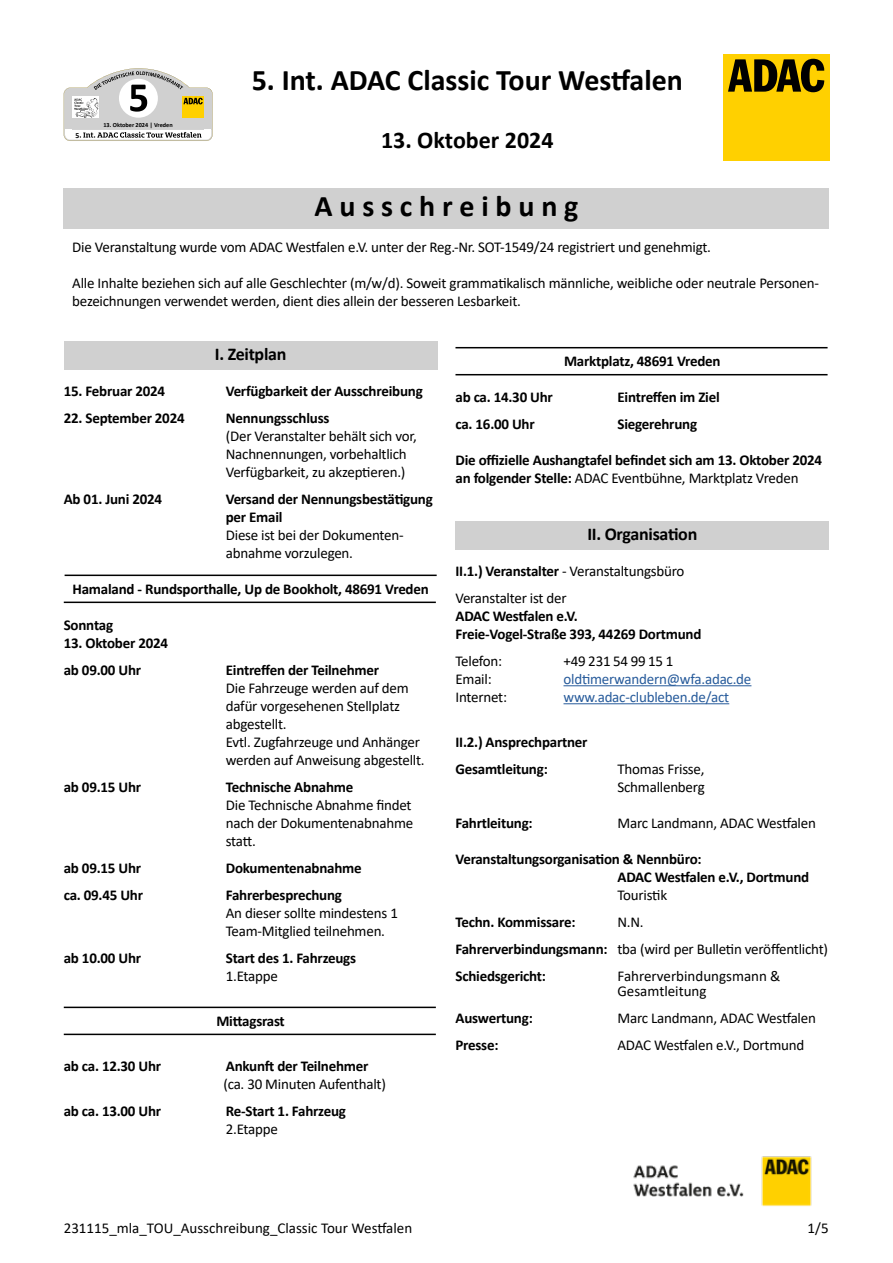
<style>
.page{position:relative;width:893px;height:1263px;background:#fff}
.page>*{position:absolute;margin:0;border:0;box-sizing:border-box;transform-origin:0 0}
.t1{font:700 30px "Calibri";color:#000}
.t2{font:700 24px "Calibri";color:#000}
.t3{font:700 18px "Calibri";letter-spacing:-.015em;color:#000}
.t4{font:15px/18px "Calibri";letter-spacing:-.015em;color:#000}
.t5{font:700 15px/18px "Calibri";letter-spacing:-.015em;color:#000}
.t6{font:15px "Calibri";letter-spacing:-.015em;color:#275b9b}
.t7{font:700 7.8px "Calibri";color:#000}
.t8{font:700 6.3px "Calibri";color:#000}
.s1{font-weight:400}
.s2{font-weight:700}
</style>
<div class="page">
<svg style="left:64px;top:68px;width:149px;height:73px"></svg>
<div style="left:723px;top:54px;width:106px;height:106px;background:#ffd000"></div>
<svg style="left:728px;top:59px;width:96px;height:33px"></svg>
<div style="left:64px;top:188px;width:765px;height:41px;background:#d0d0d0"></div>
<div style="left:64px;top:341px;width:373px;height:29px;background:#d0d0d0"></div>
<hr style="left:65px;top:575px;width:372px;height:1px;background:#000">
<hr style="left:64px;top:602px;width:372px;height:1px;background:#000">
<hr style="left:64px;top:1007px;width:372px;height:1px;background:#000">
<hr style="left:64px;top:1034px;width:372px;height:1px;background:#000">
<div style="left:455px;top:521px;width:374px;height:29px;background:#d0d0d0"></div>
<hr style="left:563px;top:685px;width:188px;height:1px;background:#275b9b">
<hr style="left:563px;top:703px;width:166px;height:1px;background:#275b9b">
<hr style="left:455px;top:347px;width:373px;height:1px;background:#000">
<hr style="left:455px;top:374px;width:373px;height:1px;background:#000">
<img style="left:633px;top:1156px;width:179px;height:50px">
<p class="t7" style="left:76px;top:129px;width:5px">5</p>
<p class="t8" style="left:103px;top:120px;width:71px">13. Oktober 2024 | Vreden</p>
<h1 class="t1" style="left:252px;top:59px;width:433px">5. Int. ADAC Classic Tour Westfalen</h1>
<h2 class="t2" style="left:381px;top:123px;width:174px">13. Oktober 2024</h2>
<h1 class="t1" style="left:315px;top:185px;width:265px">A u s s c h r e i b u n g</h1>
<p class="t4" style="left:72px;top:238px;width:640px">Die Veranstaltung wurde vom ADAC Westfalen e.V. unter der Reg.-Nr. SOT-1549/24 registriert und genehmigt.</p>
<p class="t4" style="left:72px;top:274px;width:748px">Alle Inhalte beziehen sich auf alle Geschlechter (m/w/d). Soweit grammatikalisch männliche, weibliche oder neutrale Personen&shy;bezeichnungen verwendet werden, dient dies allein der besseren Lesbarkeit.</p>
<p class="t3" style="left:215px;top:341px;width:73px">I. Zeitplan</p>
<p class="t5" style="left:64px;top:382px;width:103px">15. Februar 2024</p>
<p class="t5" style="left:226px;top:382px;width:198px">Verfügbarkeit der Ausschreibung</p>
<p class="t5" style="left:64px;top:409px;width:122px">22. September 2024</p>
<p class="t5" style="left:226px;top:409px;width:105px">Nennungsschluss</p>
<p class="t4" style="left:226px;top:427px;width:193px">(Der Veranstalter behält sich vor,<br>Nachnennungen, vorbehaltlich<br>Verfügbarkeit, zu akzeptieren.)</p>
<p class="t5" style="left:64px;top:490px;width:100px">Ab 01. Juni 2024</p>
<p class="t5" style="left:226px;top:490px;width:209px">Versand der Nennungsbestätigung per Email</p>
<p class="t4" style="left:226px;top:526px;width:179px">Diese ist bei der Dokumenten&shy;abnahme vorzulegen.</p>
<p class="t5" style="left:73px;top:580px;width:358px">Hamaland - Rundsporthalle, Up de Bookholt, 48691 Vreden</p>
<p class="t5" style="left:64px;top:616px;width:51px">Sonntag</p>
<p class="t5" style="left:64px;top:629px;width:106px;line-height:27px">13. Oktober 2024 ab 09.00 Uhr</p>
<p class="t5" style="left:564px;top:352px;width:158px">Marktplatz, 48691 Vreden</p>
<p class="t5" style="left:455px;top:388px;width:99px">ab ca. 14.30 Uhr</p>
<p class="t5" style="left:617px;top:388px;width:104px">Eintreffen im Ziel</p>
<p class="t5" style="left:455px;top:415px;width:81px">ca. 16.00 Uhr</p>
<p class="t5" style="left:617px;top:415px;width:81px">Siegerehrung</p>
<p class="t5" style="left:455px;top:451px;width:368px">Die offizielle Aushangtafel befindet sich am 13. Oktober 2024 an folgender Stelle: <span class="s1">ADAC Eventbühne, Marktplatz Vreden</span></p>
<p class="t3" style="left:587px;top:521px;width:112px">II. Organisation</p>
<p class="t4" style="left:455px;top:557px;width:230px;line-height:27px"><span class="s2">II.1.) Veranstalter</span> - Veranstaltungsbüro<br>Veranstalter ist der</p>
<p class="t5" style="left:455px;top:607px;width:247px">ADAC Westfalen e.V.<br>Freie-Vogel-Straße 393, 44269 Dortmund</p>
<p class="t4" style="left:455px;top:652px;width:48px">Telefon:</p>
<p class="t4" style="left:563px;top:652px;width:111px">+49 231 54 99 15 1</p>
<p class="t4" style="left:455px;top:670px;width:38px">Email:</p>
<p class="t6" style="left:563px;top:669px;width:189px">oldtimerwandern@wfa.adac.de</p>
<p class="t4" style="left:455px;top:688px;width:53px">Internet:</p>
<p class="t6" style="left:563px;top:687px;width:167px">www.adac-clubleben.de/act</p>
<p class="t5" style="left:455px;top:728px;width:134px;line-height:27px">II.2.) Ansprechpartner<br>Gesamtleitung:</p>
<p class="t5" style="left:226px;top:661px;width:155px">Eintreffen der Teilnehmer</p>
<p class="t4" style="left:226px;top:679px;width:200px">Die Fahrzeuge werden auf dem dafür vorgesehenen Stellplatz abgestellt.<br>Evtl. Zugfahrzeuge und Anhänger werden auf Anweisung abgestellt.</p>
<p class="t4" style="left:617px;top:760px;width:89px">Thomas Frisse,<br>Schmallenberg</p>
<p class="t5" style="left:64px;top:778px;width:79px">ab 09.15 Uhr</p>
<p class="t5" style="left:226px;top:778px;width:129px">Technische Abnahme</p>
<p class="t4" style="left:226px;top:796px;width:189px;text-align:justify">Die Technische Abnahme findet nach der Dokumentenabnahme statt.</p>
<p class="t5" style="left:64px;top:859px;width:79px">ab 09.15 Uhr</p>
<p class="t5" style="left:226px;top:859px;width:137px">Dokumentenabnahme</p>
<p class="t5" style="left:64px;top:886px;width:81px">ca. 09.45 Uhr</p>
<p class="t5" style="left:226px;top:886px;width:118px">Fahrerbesprechung</p>
<p class="t4" style="left:226px;top:904px;width:174px">An dieser sollte mindestens 1<br>Team-Mitglied teilnehmen.</p>
<p class="t5" style="left:64px;top:949px;width:79px">ab 10.00 Uhr</p>
<p class="t5" style="left:226px;top:949px;width:132px">Start des 1. Fahrzeugs</p>
<p class="t4" style="left:226px;top:967px;width:54px">1.Etappe</p>
<p class="t5" style="left:216px;top:1012px;width:70px">Mittagsrast</p>
<p class="t5" style="left:64px;top:1057px;width:99px">ab ca. 12.30 Uhr</p>
<p class="t5" style="left:226px;top:1057px;width:144px">Ankunft der Teilnehmer</p>
<p class="t4" style="left:223px;top:1075px;width:164px">(ca. 30 Minuten Aufenthalt)</p>
<p class="t5" style="left:64px;top:1102px;width:99px">ab ca. 13.00 Uhr</p>
<p class="t5" style="left:226px;top:1102px;width:122px">Re-Start 1. Fahrzeug</p>
<p class="t4" style="left:226px;top:1120px;width:54px">2.Etappe</p>
<p class="t5" style="left:455px;top:814px;width:79px">Fahrtleitung:</p>
<p class="t4" style="left:617px;top:814px;width:200px">Marc Landmann, ADAC Westfalen</p>
<p class="t5" style="left:617px;top:850px;width:193px;text-indent:-162px">Veranstaltungsorganisation &amp; Nennbüro:<br>ADAC Westfalen e.V., Dortmund</p>
<p class="t4" style="left:617px;top:886px;width:51px">Touristik</p>
<p class="t5" style="left:455px;top:913px;width:121px">Techn. Kommissare:</p>
<p class="t4" style="left:455px;top:908px;width:374px;line-height:27px;text-indent:162px">N.N.<br><span class="s2">Fahrerverbindungsmann:</span> tba (wird per Bulletin veröffentlicht)<br><span class="s2">Schiedsgericht:</span></p>
<p class="t4" style="left:617px;top:968px;width:165px;line-height:15px">Fahrerverbindungsmann &amp;<br>Gesamtleitung</p>
<p class="t5" style="left:455px;top:1009px;width:79px">Auswertung:</p>
<p class="t4" style="left:617px;top:1009px;width:200px">Marc Landmann, ADAC Westfalen</p>
<p class="t5" style="left:455px;top:1036px;width:44px">Presse:</p>
<p class="t4" style="left:617px;top:1036px;width:188px">ADAC Westfalen e.V., Dortmund</p>
<p class="t4" style="left:64px;top:1218px;width:350px">231115_mla_TOU_Ausschreibung_Classic Tour Westfalen</p>
<p class="t4" style="left:808px;top:1218px;width:22px">1/5</p>
</div>
